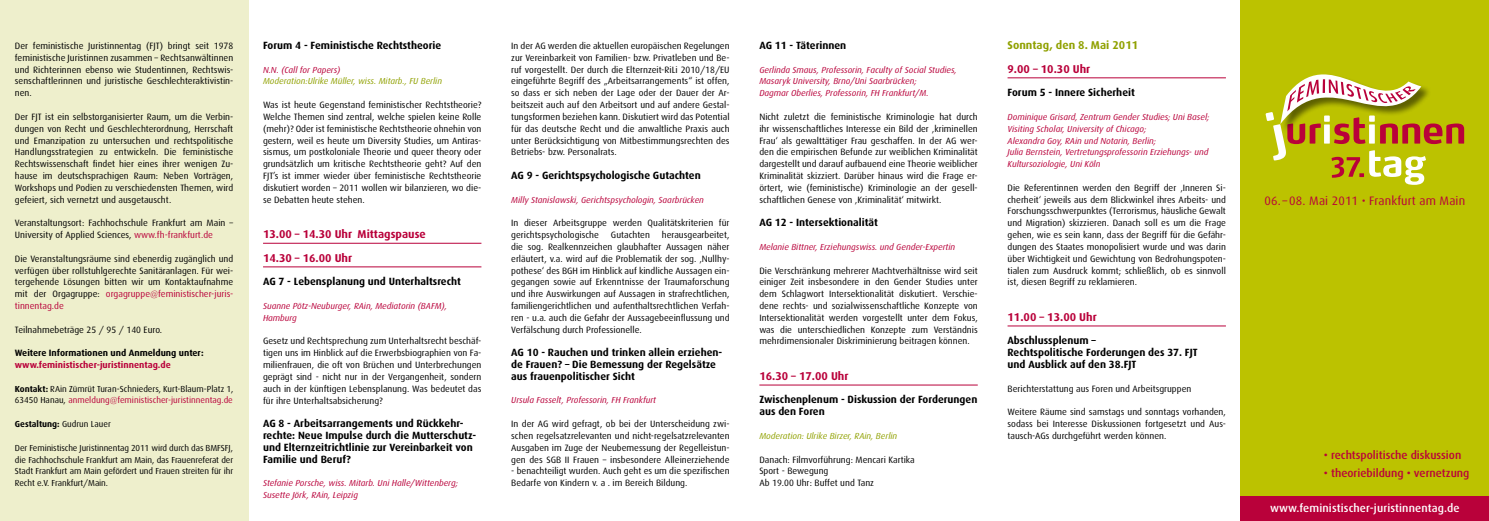
<style>
.page{position:relative;width:1489px;height:521px;background:#fff}
.page>*{position:absolute;margin:0;border:0;box-sizing:border-box;transform-origin:0 0}
.t1{font:12.25px "Dax";letter-spacing:.01em;color:#b9013a}
.t2{font:700 11.38px/23.6px "Dax";color:#b9013a}
.t3{font:500 11.38px "Dax";color:#b9013a}
.t4{font:500 11.38px "Dax";letter-spacing:.01em;color:#fff}
.t5{font:700 11.38px "Dax";color:#90a100}
.t6{font:700 10.5px/11.8px "Dax";color:#000}
.t7{font:9.19px/11.8px "Dax";color:#000;text-align:justify}
.t8{font:700 9.19px "Dax";color:#000}
.t9{font:700 9.19px "Dax";color:#b9013a}
.t10{font:italic 8.75px/11.8px "Dax";color:#b9013a}
.t11{font:8.75px/11.8px "Dax";color:#000}
.t12{font:italic 8.75px "Dax";color:#90a100}
.t13{font:700 8.75px "Dax";color:#000}
.s1{color:#b9013a}
.s2{font-weight:700}
.s3{font-weight:400}
</style>
<div class="page">
<hr style="left:263px;top:243px;width:218px;height:1px;background:#b9013a">
<hr style="left:263px;top:267px;width:218px;height:1px;background:#b9013a">
<hr style="left:759px;top:385px;width:218px;height:1px;background:#b9013a">
<hr style="left:1007px;top:78px;width:218px;height:1px;background:#b9013a">
<hr style="left:1007px;top:326px;width:218px;height:1px;background:#b9013a">
<div style="left:1240px;top:0;width:248px;height:521px;background:#bcc200"></div>
<svg style="left:1265px;top:74px;width:198px;height:111px"></svg>
<div style="left:1240px;top:496px;width:248px;height:25px;background:#b9013a"></div>
<div style="left:0;top:0;width:248px;height:521px;background:#eeefcc"></div>
<p class="t7" style="left:15px;top:40px;width:220px">Der feministische Juristinnentag (FJT) bringt seit 1978 feministische Juristinnen zusammen – Rechtsanwältinnen und Richterinnen ebenso wie Studentinnen, Rechtswis&shy;senschaftlerinnen und juristische Geschlechteraktivistin&shy;nen.</p>
<p class="t7" style="left:15px;top:111px;width:220px">Der FJT ist ein selbstorganisierter Raum, um die Verbin&shy;dungen von Recht und Geschlechterordnung, Herrschaft und Emanzipation zu untersuchen und rechtspolitische Handlungsstrategien zu entwickeln. Die feministische Rechtswissenschaft findet hier eines ihrer wenigen Zu&shy;hause im deutschsprachigen Raum: Neben Vorträgen, Workshops und Podien zu verschiedensten Themen, wird gefeiert, sich vernetzt und ausgetauscht.</p>
<p class="t7" style="left:15px;top:217px;width:220px">Veranstaltungsort: Fachhochschule Frankfurt am Main –<br>University of Applied Sciences, <span class="s1">www.fh-frankfurt.de</span></p>
<p class="t7" style="left:15px;top:253px;width:220px">Die Veranstaltungsräume sind ebenerdig zugänglich und verfügen über rollstuhlgerechte Sanitäranlagen. Für wei&shy;tergehende Lösungen bitten wir um Kontaktaufnahme mit der Orgagruppe: <span class="s1">orgagruppe@feministischer-juris&shy;tinnentag.de</span></p>
<p class="t7" style="left:15px;top:324px;width:149px">Teilnahmebeträge 25 / 95 / 140 Euro.</p>
<p class="t8" style="left:15px;top:348px;width:190px">Weitere Informationen und Anmeldung unter:</p>
<p class="t9" style="left:15px;top:360px;width:157px">www.feministischer-juristinnentag.de</p>
<p class="t11" style="left:15px;top:383px;width:220px"><span class="s2">Kontakt:</span> RAin Zümrüt Turan-Schnieders, Kurt-Blaum-Platz 1,<br>63450 Hanau, <span class="s1">anmeldung@feministischer-juristinnentag.de</span></p>
<p class="t13" style="left:15px;top:419px;width:97px">Gestaltung: <span class="s3">Gudrun Lauer</span></p>
<p class="t11" style="left:15px;top:442px;width:220px;text-align:justify">Der Feministische Juristinnentag 2011 wird durch das BMFSFJ, die Fachhochschule Frankfurt am Main, das Frauenreferat der Stadt Frankfurt am Main gefördert und Frauen streiten für ihr Recht e.V. Frankfurt/Main.</p>
<p class="t6" style="left:263px;top:40px;width:180px">Forum 4 - Feministische Rechtstheorie</p>
<p class="t10" style="left:263px;top:64px;width:79px">N.N. (Call for Papers)</p>
<p class="t12" style="left:263px;top:77px;width:180px">Moderation:Ulrike Müller, wiss. Mitarb., FU Berlin</p>
<p class="t7" style="left:263px;top:99px;width:220px">Was ist heute Gegenstand feministischer Rechtstheorie?<br>Welche Themen sind zentral, welche spielen keine Rolle (mehr)? Oder ist feministische Rechtstheorie ohnehin von gestern, weil es heute um Diversity Studies, um Antiras&shy;sismus, um postkoloniale Theorie und queer theory oder grundsätzlich um kritische Rechtstheorie geht? Auf den FJT’s ist immer wieder über feministische Rechtstheorie diskutiert worden – 2011 wollen wir bilanzieren, wo die&shy;se Debatten heute stehen.</p>
<p class="t2" style="left:263px;top:222px;width:164px">13.00 – 14.30 Uhr Mittagspause<br>14.30 – 16.00 Uhr</p>
<p class="t6" style="left:263px;top:276px;width:199px">AG 7 - Lebensplanung und Unterhaltsrecht</p>
<p class="t10" style="left:263px;top:300px;width:186px">Suanne Pötz-Neuburger, RAin, Mediatorin (BAFM),<br>Hamburg</p>
<p class="t7" style="left:263px;top:335px;width:220px">Gesetz und Rechtsprechung zum Unterhaltsrecht beschäf&shy;tigen uns im Hinblick auf die Erwerbsbiographien von Fa&shy;milienfrauen, die oft von Brüchen und Unterbrechungen geprägt sind - nicht nur in der Vergangenheit, sondern auch in der künftigen Lebensplanung. Was bedeutet das für ihre Unterhaltsabsicherung?</p>
<p class="t6" style="left:263px;top:418px;width:214px">AG 8 - Arbeitsarrangements und Rückkehr&shy;rechte: Neue Impulse durch die Mutterschutz&shy;und Elternzeitrichtlinie zur Vereinbarkeit von Familie und Beruf?</p>
<p class="t10" style="left:263px;top:477px;width:196px">Stefanie Porsche, wiss. Mitarb. Uni Halle/Wittenberg;<br>Susette Jörk, RAin, Leipzig</p>
<p class="t7" style="left:511px;top:40px;width:220px">In der AG werden die aktuellen europäischen Regelungen zur Vereinbarkeit von Familien- bzw. Privatleben und Be&shy;ruf vorgestellt. Der durch die Elternzeit-RiLi 2010/18/EU eingeführte Begriff des „Arbeitsarrangements“ ist offen, so dass er sich neben der Lage oder der Dauer der Ar&shy;beitszeit auch auf den Arbeitsort und auf andere Gestal&shy;tungsformen beziehen kann. Diskutiert wird das Potential für das deutsche Recht und die anwaltliche Praxis auch unter Berücksichtigung von Mitbestimmungsrechten des Betriebs- bzw. Personalrats.</p>
<p class="t6" style="left:511px;top:169px;width:191px">AG 9 - Gerichtspsychologische Gutachten</p>
<p class="t10" style="left:511px;top:194px;width:194px">Milly Stanislawski, Gerichtspsychologin, Saarbrücken</p>
<p class="t7" style="left:511px;top:217px;width:220px">In dieser Arbeitsgruppe werden Qualitätskriterien für gerichtspsychologische</p>
<p class="t7" style="left:511px;top:229px;width:220px;text-indent:151px">herausgearbeitet, die sog. Realkennzeichen glaubhafter Aussagen näher erläutert, v.a. wird auf die Problematik der sog. ‚Nullhy&shy;pothese‘ des BGH im Hinblick auf kindliche Aussagen ein&shy;gegangen sowie auf Erkenntnisse der Traumaforschung und ihre Auswirkungen auf Aussagen in strafrechtlichen, familiengerichtlichen und aufenthaltsrechtlichen Verfah&shy;ren - u.a. auch die Gefahr der Aussagebeeinflussung und Verfälschung durch Professionelle.</p>
<p class="t6" style="left:511px;top:347px;width:213px">AG 10 - Rauchen und trinken allein erziehen&shy;de Frauen? – Die Bemessung der Regelsätze aus frauenpolitischer Sicht</p>
<p class="t10" style="left:511px;top:395px;width:146px">Ursula Fasselt, Professorin, FH Frankfurt</p>
<p class="t7" style="left:511px;top:418px;width:220px">In der AG wird gefragt, ob bei der Unterscheidung zwi&shy;schen regelsatzrelevanten und nicht-regelsatzrelevanten Ausgaben im Zuge der Neubemessung der Regelleistun&shy;gen des SGB II Frauen – insbesondere Alleinerziehende</p>
<p class="t7" style="left:511px;top:465px;width:220px">- benachteiligt wurden. Auch geht es um die spezifischen<br>Bedarfe von Kindern v. a . im Bereich Bildung.</p>
<p class="t7" style="left:611px;top:229px;width:40px">Gutachten</p>
<p class="t6" style="left:759px;top:40px;width:88px">AG 11 - Täterinnen</p>
<p class="t10" style="left:759px;top:64px;width:199px">Gerlinda Smaus, Professorin, Faculty of Social Studies,<br>Masaryk University, Brno/Uni Saarbrücken;<br>Dagmar Oberlies, Professorin, FH Frankfurt/M.</p>
<p class="t7" style="left:759px;top:111px;width:220px">Nicht zuletzt die feministische Kriminologie hat durch ihr wissenschaftliches Interesse ein Bild der ‚kriminellen Frau‘ als gewalttätiger Frau geschaffen. In der AG wer&shy;den die empirischen Befunde zur weiblichen Kriminalität dargestellt und darauf aufbauend eine Theorie weiblicher Kriminalität skizziert. Darüber hinaus wird die Frage er&shy;örtert, wie (feministische) Kriminologie an der gesell&shy;schaftlichen Genese von ‚Kriminalität‘ mitwirkt.</p>
<p class="t6" style="left:759px;top:217px;width:120px">AG 12 - Intersektionalität</p>
<p class="t10" style="left:759px;top:241px;width:197px">Melanie Bittner, Erziehungswiss. und Gender-Expertin</p>
<p class="t7" style="left:759px;top:264px;width:220px">Die Verschränkung mehrerer Machtverhältnisse wird seit einiger Zeit insbesondere in den Gender Studies unter dem Schlagwort Intersektionalität diskutiert. Verschie&shy;dene rechts- und sozialwissenschaftliche Konzepte von Intersektionalität werden vorgestellt unter dem Fokus, was die unterschiedlichen Konzepte zum Verständnis mehrdimensionaler Diskriminierung beitragen können.</p>
<p class="t2" style="left:759px;top:364px;width:91px">16.30 – 17.00 Uhr</p>
<p class="t6" style="left:759px;top:394px;width:219px">Zwischenplenum - Diskussion der Forderungen aus den Foren</p>
<p class="t12" style="left:759px;top:431px;width:139px">Moderation: Ulrike Birzer, RAin, Berlin</p>
<p class="t7" style="left:759px;top:453px;width:157px;text-align:left">Danach: Filmvorführung: Mencari Kartika<br>Sport - Bewegung<br>Ab 19.00 Uhr: Buffet und Tanz</p>
<p class="t5" style="left:1007px;top:39px;width:132px">Sonntag, den 8. Mai 2011</p>
<p class="t2" style="left:1007px;top:57px;width:84px">9.00 – 10.30 Uhr</p>
<p class="t6" style="left:1007px;top:87px;width:129px">Forum 5 - Innere Sicherheit</p>
<p class="t10" style="left:1007px;top:111px;width:203px">Dominique Grisard, Zentrum Gender Studies; Uni Basel; Visiting Scholar, University of Chicago;<br>Alexandra Goy, RAin und Notarin, Berlin;<br>Julia Bernstein, Vertretungsprofessorin Erziehungs- und Kultursoziologie, Uni Köln</p>
<p class="t7" style="left:1007px;top:182px;width:220px">Die Referentinnen werden den Begriff der ‚Inneren Si&shy;cherheit‘ jeweils aus dem Blickwinkel ihres Arbeits- und Forschungsschwerpunktes (Terrorismus, häusliche Gewalt und Migration) skizzieren. Danach soll es um die Frage gehen, wie es sein kann, dass der Begriff für die Gefähr&shy;dungen des Staates monopolisiert wurde und was darin über Wichtigkeit und Gewichtung von Bedrohungspoten&shy;tialen zum Ausdruck kommt; schließlich, ob es sinnvoll ist, diesen Begriff zu reklamieren.</p>
<p class="t2" style="left:1007px;top:305px;width:91px">11.00 – 13.00 Uhr</p>
<p class="t6" style="left:1007px;top:335px;width:192px">Abschlussplenum –<br>Rechtspolitische Forderungen des 37. FJT und Ausblick auf den 38.FJT</p>
<p class="t7" style="left:1007px;top:383px;width:185px">Berichterstattung aus Foren und Arbeitsgruppen</p>
<p class="t7" style="left:1007px;top:406px;width:220px">Weitere Räume sind samstags und sonntags vorhanden, sodass bei Interesse Diskussionen fortgesetzt und Aus&shy;tausch-AGs durchgeführt werden können.</p>
<h1 class="t1" style="left:1264px;top:194px;width:202px">06. – 08. Mai 2011 • Frankfurt am Main</h1>
<p class="t3" style="left:1323px;top:449px;width:139px">• rechtspolitische diskussion</p>
<p class="t3" style="left:1323px;top:466px;width:147px">• theoriebildung • vernetzung</p>
<p class="t4" style="left:1269px;top:501px;width:191px">www.feministischer-juristinnentag.de</p>
</div>
